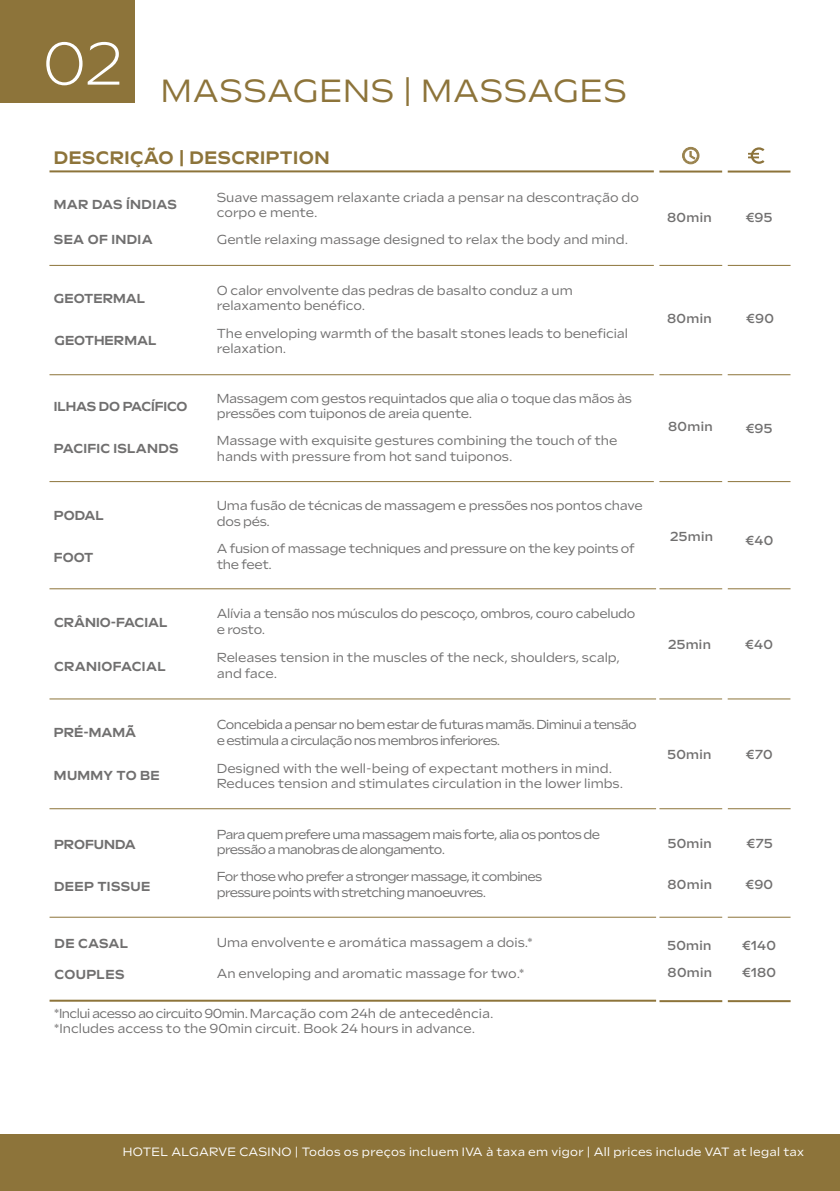
<style>
.page{position:relative;width:840px;height:1191px;background:#fff}
.page>*{position:absolute;margin:0;border:0;box-sizing:border-box;transform-origin:0 0}
.t1{font:32px "Sculpin";letter-spacing:.025em;color:#8d743a}
.t2{font:700 18px "Sculpin";letter-spacing:.025em;color:#8d743a}
.t3{font:13px/15.6px "Sculpin";letter-spacing:-.015em;color:#706f6f}
.t4{font:13px/15.6px "Sculpin";letter-spacing:-.05em;color:#706f6f}
.t5{font:500 13px "Sculpin";letter-spacing:.025em;color:#706f6f}
.t6{font:700 13px "Sculpin";color:#706f6f}
.t7{font:700 13px "Sculpin";letter-spacing:.025em;color:#706f6f}
.t8{font:700 13px "Sculpin";letter-spacing:.02em;color:#706f6f}
.t9{font:12px "Sculpin";letter-spacing:.025em;color:#fff}
</style>
<div class="page">
<div style="left:0;top:1134px;width:839px;height:57px;background:#8d743a"></div>
<hr style="left:727px;top:481px;width:63px;height:1px;background:#8d743a">
<hr style="left:727px;top:374px;width:63px;height:1px;background:#8d743a">
<hr style="left:727px;top:265px;width:63px;height:1px;background:#8d743a">
<hr style="left:659px;top:265px;width:62px;height:1px;background:#8d743a">
<hr style="left:659px;top:374px;width:62px;height:1px;background:#8d743a">
<hr style="left:659px;top:481px;width:62px;height:1px;background:#8d743a">
<hr style="left:49px;top:374px;width:604px;height:1px;background:#8d743a">
<hr style="left:49px;top:265px;width:604px;height:1px;background:#8d743a">
<hr style="left:49px;top:481px;width:604px;height:1px;background:#8d743a">
<hr style="left:727px;top:588px;width:63px;height:1px;background:#8d743a">
<hr style="left:659px;top:588px;width:62px;height:1px;background:#8d743a">
<hr style="left:49px;top:588px;width:606px;height:1px;background:#8d743a">
<hr style="left:49px;top:698px;width:606px;height:1px;background:#8d743a">
<hr style="left:727px;top:698px;width:63px;height:1px;background:#8d743a">
<hr style="left:659px;top:698px;width:62px;height:1px;background:#8d743a">
<hr style="left:727px;top:916px;width:63px;height:1px;background:#8d743a">
<hr style="left:727px;top:808px;width:63px;height:1px;background:#8d743a">
<hr style="left:659px;top:808px;width:62px;height:1px;background:#8d743a">
<hr style="left:659px;top:916px;width:62px;height:1px;background:#8d743a">
<hr style="left:49px;top:808px;width:606px;height:1px;background:#8d743a">
<hr style="left:50px;top:916px;width:605px;height:1px;background:#8d743a">
<hr style="left:50px;top:999px;width:605px;height:2px;background:#8d743a">
<hr style="left:727px;top:1000px;width:63px;height:2px;background:#8d743a">
<hr style="left:659px;top:1000px;width:62px;height:2px;background:#8d743a">
<div style="left:0;top:0;width:135px;height:103px;background:#8d743a"></div>
<svg style="left:682px;top:147px;width:17px;height:17px"></svg>
<svg style="left:748px;top:147px;width:16px;height:17px"></svg>
<hr style="left:727px;top:170px;width:63px;height:2px;background:#8d743a">
<hr style="left:659px;top:170px;width:62px;height:2px;background:#8d743a">
<hr style="left:49px;top:170px;width:604px;height:2px;background:#8d743a">
<h1 class="t1" style="left:43px;top:72px;width:585px"><sup>02</sup> MASSAGENS | MASSAGES</h1>
<h2 class="t2" style="left:54px;top:147px;width:277px">DESCRIÇÃO | DESCRIPTION</h2>
<p class="t3" style="left:217px;top:189px;width:423px">Suave massagem relaxante criada a pensar na descontração do corpo e mente.</p>
<p class="t3" style="left:217px;top:232px;width:412px">Gentle relaxing massage designed to relax the body and mind.</p>
<p class="t7" style="left:54px;top:196px;width:124px">MAR DAS ÍNDIAS</p>
<p class="t7" style="left:54px;top:232px;width:100px">SEA OF INDIA</p>
<p class="t6" style="left:54px;top:290px;width:93px">GEOTERMAL</p>
<p class="t3" style="left:217px;top:282px;width:357px">O calor envolvente das pedras de basalto conduz a um relaxamento benéfico.</p>
<p class="t3" style="left:217px;top:325px;width:412px">The enveloping warmth of the basalt stones leads to beneficial relaxation.</p>
<p class="t6" style="left:54px;top:333px;width:103px">GEOTHERMAL</p>
<p class="t6" style="left:54px;top:399px;width:135px">ILHAS DO PACÍFICO</p>
<p class="t3" style="left:217px;top:390px;width:416px">Massagem com gestos requintados que alia o toque das mãos às pressões com tuiponos de areia quente.</p>
<p class="t3" style="left:217px;top:433px;width:402px">Massage with exquisite gestures combining the touch of the hands with pressure from hot sand tuiponos.</p>
<p class="t8" style="left:54px;top:440px;width:126px">PACIFIC ISLANDS</p>
<p class="t6" style="left:54px;top:508px;width:51px">PODAL</p>
<p class="t3" style="left:217px;top:498px;width:427px">Uma fusão de técnicas de massagem e pressões nos pontos chave dos pés.</p>
<p class="t6" style="left:54px;top:550px;width:41px">FOOT</p>
<p class="t3" style="left:217px;top:541px;width:419px">A fusion of massage techniques and pressure on the key points of the feet.</p>
<p class="t3" style="left:217px;top:606px;width:420px">Alívia a tensão nos músculos do pescoço, ombros, couro cabeludo e rosto.</p>
<p class="t3" style="left:217px;top:650px;width:404px">Releases tension in the muscles of the neck, shoulders, scalp, and face.</p>
<p class="t6" style="left:54px;top:615px;width:115px">CRÂNIO-FACIAL</p>
<p class="t7" style="left:54px;top:659px;width:113px">CRANIOFACIAL</p>
<p class="t6" style="left:54px;top:725px;width:84px">PRÉ-MAMÃ</p>
<p class="t4" style="left:217px;top:717px;width:421px">Concebida a pensar no bem estar de futuras mamãs. Diminui a tensão e estimula a circulação nos membros inferiores.</p>
<p class="t7" style="left:54px;top:767px;width:107px">MUMMY TO BE</p>
<p class="t3" style="left:217px;top:760px;width:407px">Designed with the well-being of expectant mothers in mind.<br>Reduces tension and stimulates circulation in the lower limbs.</p>
<p class="t6" style="left:54px;top:836px;width:83px">PROFUNDA</p>
<p class="t4" style="left:217px;top:826px;width:384px">Para quem prefere uma massagem mais forte, alia os pontos de pressão a manobras de alongamento.</p>
<p class="t7" style="left:54px;top:878px;width:98px">DEEP TISSUE</p>
<p class="t4" style="left:217px;top:869px;width:327px">For those who prefer a stronger massage, it combines pressure points with stretching manoeuvres.</p>
<p class="t6" style="left:54px;top:935px;width:75px">DE CASAL</p>
<p class="t3" style="left:217px;top:935px;width:317px">Uma envolvente e aromática massagem a dois.*</p>
<p class="t7" style="left:54px;top:966px;width:71px">COUPLES</p>
<p class="t3" style="left:217px;top:965px;width:309px">An enveloping and aromatic massage for two.*</p>
<p class="t3" style="left:54px;top:1005px;width:441px">*Inclui acesso ao circuito 90min. Marcação com 24h de antecedência. *Includes access to the 90min circuit. Book 24 hours in advance.</p>
<p class="t5" style="left:666px;top:210px;width:46px">80min</p>
<p class="t5" style="left:745px;top:210px;width:28px">€95</p>
<p class="t5" style="left:666px;top:311px;width:46px">80min</p>
<p class="t5" style="left:745px;top:311px;width:29px">€90</p>
<p class="t5" style="left:667px;top:419px;width:46px">80min</p>
<p class="t5" style="left:745px;top:421px;width:28px">€95</p>
<p class="t5" style="left:669px;top:529px;width:44px">25min</p>
<p class="t5" style="left:745px;top:533px;width:29px">€40</p>
<p class="t5" style="left:667px;top:637px;width:44px">25min</p>
<p class="t5" style="left:744px;top:637px;width:29px">€40</p>
<p class="t5" style="left:667px;top:746px;width:45px">50min</p>
<p class="t5" style="left:745px;top:746px;width:28px">€70</p>
<p class="t5" style="left:667px;top:835px;width:45px">50min</p>
<p class="t5" style="left:746px;top:835px;width:28px">€75</p>
<p class="t5" style="left:667px;top:876px;width:46px">80min</p>
<p class="t5" style="left:745px;top:876px;width:29px">€90</p>
<p class="t5" style="left:667px;top:937px;width:45px">50min</p>
<p class="t5" style="left:741px;top:937px;width:35px">€140</p>
<p class="t5" style="left:667px;top:965px;width:46px">80min</p>
<p class="t5" style="left:741px;top:965px;width:35px">€180</p>
<p class="t9" style="left:123px;top:1145px;width:682px">HOTEL ALGARVE CASINO | Todos os preços incluem IVA à taxa em vigor | All prices include VAT at legal tax</p>
</div>
